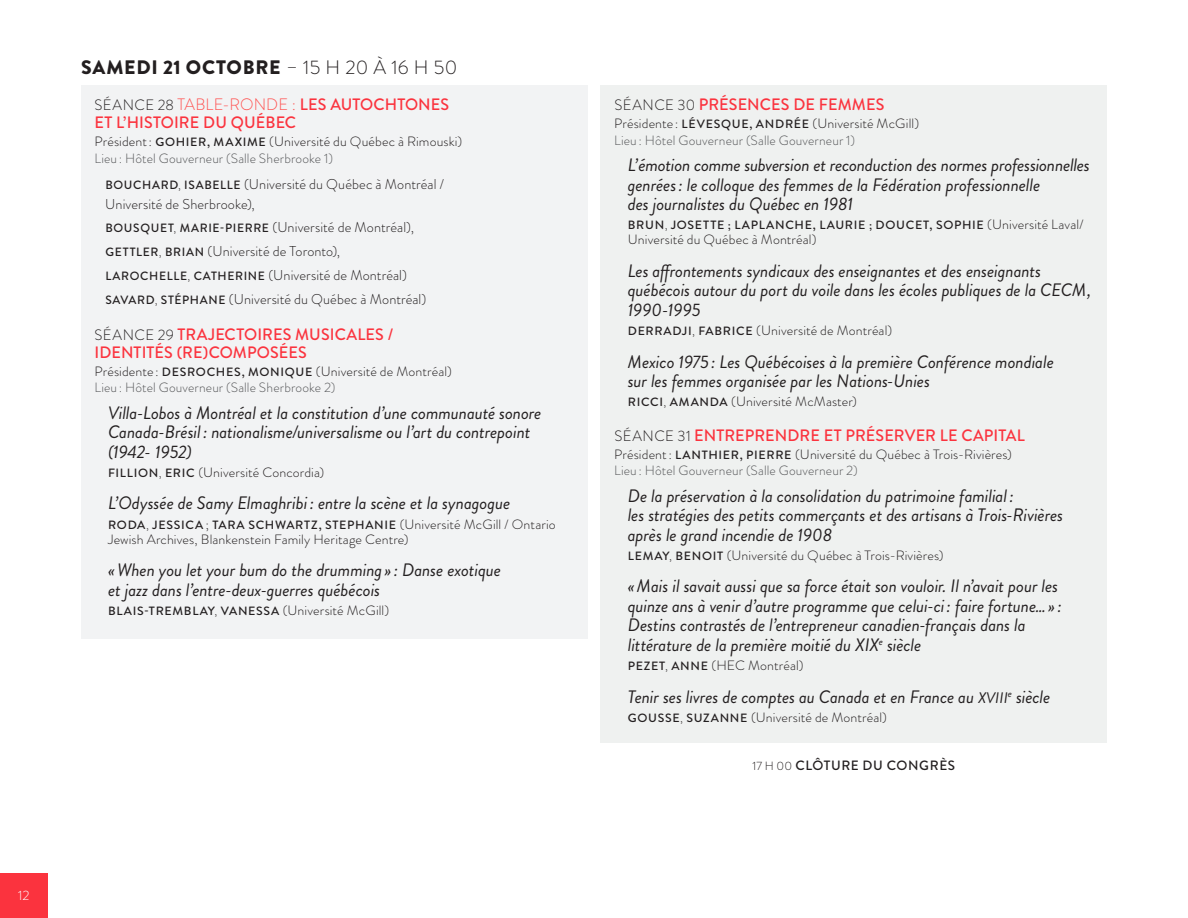
<style>
.page{position:relative;width:1188px;height:918px;background:#fff}
.page>*{position:absolute;margin:0;border:0;box-sizing:border-box;transform-origin:0 0}
.PROG_DATE{font:900 19.5px "Brandon Grotesque";letter-spacing:.035em;color:#231f20}
.PROG_Titre_comm{font:italic 18px/19.5px "Brandon Grotesque";letter-spacing:-.005em;color:#231f20}
.TITRE_SÉANCE_TDM{font:500 16.5px/18px "Brandon Grotesque";letter-spacing:.005em;color:#fb333e}
.ÉNUM_Noms{font:300 14.25px/19.5px "Brandon Grotesque";letter-spacing:.005em;color:#231f20}
.Conférenciers_ères{font:300 13.5px "Brandon Grotesque";letter-spacing:.005em;color:#231f20}
.Présidence{font:300 13.5px "Brandon Grotesque";letter-spacing:.005em;color:#231f20}
.LIEU{font:300 13.5px "Brandon Grotesque";letter-spacing:.01em;color:#57585a}
.PROG_HEURE_Avant_SÉA{font:500 13.5px "Brandon Grotesque";letter-spacing:.045em;color:#231f20}
.t1{font:300 13.5px "Brandon Grotesque";color:#fff}
.Conférenciers_ères-2{font:500 12px "Brandon Grotesque";letter-spacing:.055em;color:#231f20}
.s1{font-weight:300}
.s2{font-weight:300;font-size:15px;color:#231f20}
.s3{font-weight:300;color:#ff5150}
.s4{font-weight:500;font-size:12px}
.s5{font-size:12px}
.s6{font-weight:300;font-size:13.5px}
.s7{font-family:"Brandon Grotesque Regular Italic SC850";font-style:normal;font-size:15.3px}
.s8{font-weight:300;font-size:12px}
</style>
<div class="page">
<div style="left:0;top:874px;width:48px;height:44px;background:#fb333e"></div>
<div style="left:81px;top:85px;width:506px;height:553px;background:#f2f3f4"></div>
<div style="left:601px;top:85px;width:506px;height:658px;background:#eff1f0"></div>
<hr style="left:1187px;top:0;width:1px;height:100px;background:#e7e9e8">
<p class="PROG_DATE" style="left:81px;top:54px;width:378px">SAMEDI 21 OCTOBRE <span class="s1">– 15 H 20 À 16 H 50</span></p>
<p class="TITRE_SÉANCE_TDM" style="left:94px;top:96px;width:356px"><span class="s2">SÉANCE 28</span> <span class="s3">TABLE-RONDE :</span> LES AUTOCHTONES<br>ET L’HISTOIRE DU QUÉBEC</p>
<p class="Présidence" style="left:94px;top:132px;width:369px">Président: <span class="s4">GOHIER, MAXIME</span> (Université du Québec à Rimouski)</p>
<p class="LIEU" style="left:94px;top:149px;width:240px">Lieu: Hôtel Gouverneur (Salle Sherbrooke 1)</p>
<p class="ÉNUM_Noms" style="left:105px;top:174px;width:340px"><span class="s4">BOUCHARD</span><span class="s5">,</span> <span class="s4">ISABELLE</span> (Université du Québec à Montréal /<br>Université de Sherbrooke),</p>
<p class="ÉNUM_Noms" style="left:105px;top:218px;width:310px"><span class="s4">BOUSQUET</span><span class="s5">,</span> <span class="s4">MARIE-PIERRE</span> (Université de Montréal),</p>
<p class="ÉNUM_Noms" style="left:105px;top:242px;width:236px"><span class="s4">GETTLER</span><span class="s5">,</span> <span class="s4">BRIAN</span> (Université de Toronto),</p>
<p class="ÉNUM_Noms" style="left:105px;top:265px;width:303px"><span class="s4">LAROCHELLE</span><span class="s5">,</span> <span class="s4">CATHERINE</span> (Université de Montréal)</p>
<p class="ÉNUM_Noms" style="left:105px;top:289px;width:323px"><span class="s4">SAVARD</span><span class="s5">,</span> <span class="s4">STÉPHANE</span> (Université du Québec à Montréal)</p>
<p class="TITRE_SÉANCE_TDM" style="left:94px;top:325px;width:300px"><span class="s2">SÉANCE 29</span> TRAJECTOIRES MUSICALES /<br>IDENTITÉS (RE)COMPOSÉES</p>
<p class="Présidence" style="left:94px;top:362px;width:359px">Présidente: <span class="s4">DESROCHES, MONIQUE</span> (Université de Montréal)</p>
<p class="LIEU" style="left:94px;top:378px;width:243px">Lieu: Hôtel Gouverneur (Salle Sherbrooke 2)</p>
<p class="PROG_Titre_comm" style="left:108px;top:403px;width:435px">Villa-Lobos à Montréal et la constitution d’une communauté sonore<br>Canada-Brésil: nationalisme/universalisme ou l’art du contrepoint (1942- 1952)</p>
<p class="Conférenciers_ères" style="left:108px;top:463px;width:218px"><span class="s4">FILLION</span><span class="s5">,</span> <span class="s4">ERIC</span> (Université Concordia)</p>
<p class="PROG_Titre_comm" style="left:108px;top:494px;width:404px">L’Odyssée de Samy Elmaghribi: entre la scène et la synagogue</p>
<p class="Conférenciers_ères-2" style="left:108px;top:516px;width:449px">RODA<span class="s1">,</span> JESSICA <span class="s6">;</span> TARA SCHWARTZ, STEPHANIE <span class="s6">(Université McGill / Ontario</span></p>
<p class="Conférenciers_ères" style="left:108px;top:530px;width:302px">Jewish Archives, Blankenstein Family Heritage Centre)</p>
<p class="PROG_Titre_comm" style="left:108px;top:560px;width:395px">«When you let your bum do the drumming »: Danse exotique et jazz dans l’entre-deux-guerres québécois</p>
<p class="Conférenciers_ères-2" style="left:108px;top:603px;width:283px">BLAIS-TREMBLAY<span class="s1">,</span> VANESSA <span class="s6">(Université McGill)</span></p>
<p class="t1" style="left:18px;top:886px;width:13px">12</p>
<p class="TITRE_SÉANCE_TDM" style="left:614px;top:96px;width:272px"><span class="s2">SÉANCE 30</span> PRÉSENCES DE FEMMES</p>
<p class="Présidence" style="left:614px;top:114px;width:306px">Présidente: <span class="s4">LÉVESQUE, ANDRÉE</span> (Université McGill)</p>
<p class="LIEU" style="left:614px;top:131px;width:243px">Lieu: Hôtel Gouverneur (Salle Gouverneur 1)</p>
<p class="PROG_Titre_comm" style="left:628px;top:155px;width:464px">L’émotion comme subversion et reconduction des normes professionnelles genrées: le colloque des femmes de la Fédération professionnelle<br>des journalistes du Québec en 1981</p>
<p class="Conférenciers_ères-2" style="left:628px;top:217px;width:457px">BRUN<span class="s1">,</span> JOSETTE ; LAPLANCHE, LAURIE ; DOUCET, SOPHIE <span class="s6">(Université Laval/</span></p>
<p class="Conférenciers_ères" style="left:628px;top:231px;width:190px">Université du Québec à Montréal)</p>
<p class="PROG_Titre_comm" style="left:628px;top:261px;width:465px">Les affrontements syndicaux des enseignantes et des enseignants québécois autour du port du voile dans les écoles publiques de la CECM,<br>1990-1995</p>
<p class="Conférenciers_ères" style="left:628px;top:321px;width:266px"><span class="s4">DERRADJI</span><span class="s5">,</span> <span class="s4">FABRICE</span> (Université de Montréal)</p>
<p class="PROG_Titre_comm" style="left:628px;top:352px;width:428px">Mexico 1975: Les Québécoises à la première Conférence mondiale sur les femmes organisée par les Nations-Unies</p>
<p class="Conférenciers_ères" style="left:628px;top:393px;width:231px"><span class="s4">RICCI</span><span class="s5">,</span> <span class="s4">AMANDA</span> (Université McMaster)</p>
<p class="TITRE_SÉANCE_TDM" style="left:614px;top:426px;width:412px"><span class="s2">SÉANCE 31</span> ENTREPRENDRE ET PRÉSERVER LE CAPITAL</p>
<p class="Présidence" style="left:614px;top:445px;width:399px">Président: <span class="s4">LANTHIER, PIERRE</span> (Université du Québec à Trois-Rivières)</p>
<p class="LIEU" style="left:614px;top:461px;width:245px">Lieu: Hôtel Gouverneur (Salle Gouverneur 2)</p>
<p class="PROG_Titre_comm" style="left:628px;top:486px;width:437px">De la préservation à la consolidation du patrimoine familial:<br>les stratégies des petits commerçants et des artisans à Trois-Rivières après le grand incendie de 1908</p>
<p class="Conférenciers_ères" style="left:628px;top:546px;width:317px"><span class="s4">LEMAY</span><span class="s5">,</span> <span class="s4">BENOIT</span> (Université du Québec à Trois-Rivières)</p>
<p class="PROG_Titre_comm" style="left:628px;top:577px;width:436px">«Mais il savait aussi que sa force était son vouloir. Il n’avait pour les quinze ans à venir d’autre programme que celui-ci: faire fortune…»:<br>Destins contrastés de l’entrepreneur canadien-français dans la littérature de la première moitié du XIX<sup>e</sup> siècle</p>
<p class="Conférenciers_ères" style="left:628px;top:656px;width:177px"><span class="s4">PEZET</span><span class="s5">,</span> <span class="s4">ANNE</span> (HEC Montréal)</p>
<p class="PROG_Titre_comm" style="left:628px;top:687px;width:424px">Tenir ses livres de comptes au Canada et en France au <span class="s7">xviii</span><sup>e</sup> siècle</p>
<p class="Conférenciers_ères" style="left:628px;top:708px;width:261px"><span class="s4">GOUSSE</span><span class="s5">,</span> <span class="s4">SUZANNE</span> (Université de Montréal)</p>
<p class="PROG_HEURE_Avant_SÉA" style="left:752px;top:756px;width:204px"><span class="s8">17 H 00</span> CLÔTURE DU CONGRÈS</p>
</div>
